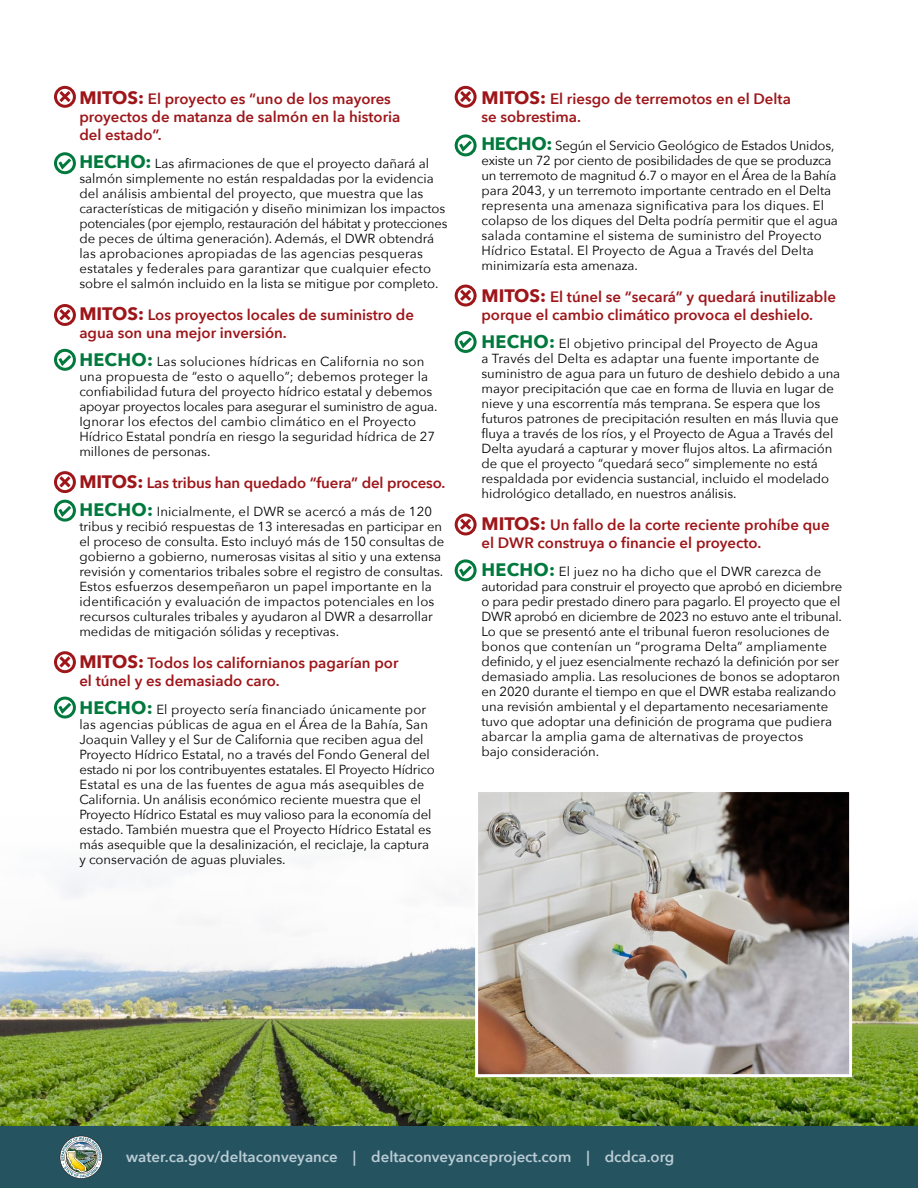
<style>
.page{position:relative;width:918px;height:1188px;background:#fff}
.page>*{position:absolute;margin:0;border:0;box-sizing:border-box;transform-origin:0 0}
.t1{font:600 15px/18px "Avenir Next";color:#9e161a}
.t2{font:600 15px "Avenir Next";color:#baccd5}
.facts_body{font:13.2px/15px "Avenir Next";color:#000}
.s1{font-weight:700;font-size:18px}
.s2{font-weight:700;font-size:18px;color:#00793d}
</style>
<div class="page">
<img style="left:0;top:870px;width:918px;height:256px">
<div style="left:54px;top:86px;width:22px;height:22px;border:3px solid #9e161a;border-radius:50%"></div>
<svg style="left:56px;top:88px;width:18px;height:17px"></svg>
<div style="left:455px;top:86px;width:22px;height:22px;border:3px solid #9e161a;border-radius:50%"></div>
<svg style="left:457px;top:88px;width:17px;height:17px"></svg>
<div style="left:455px;top:285px;width:22px;height:22px;border:3px solid #9e161a;border-radius:50%"></div>
<svg style="left:457px;top:287px;width:17px;height:17px"></svg>
<div style="left:455px;top:514px;width:22px;height:21px;border:3px solid #9e161a;border-radius:50%"></div>
<svg style="left:457px;top:515px;width:17px;height:18px"></svg>
<div style="left:54px;top:304px;width:22px;height:22px;border:3px solid #9e161a;border-radius:50%"></div>
<svg style="left:56px;top:306px;width:18px;height:17px"></svg>
<div style="left:54px;top:651px;width:22px;height:22px;border:3px solid #9e161a;border-radius:50%"></div>
<svg style="left:56px;top:653px;width:18px;height:18px"></svg>
<div style="left:54px;top:471px;width:22px;height:22px;border:3px solid #9e161a;border-radius:50%"></div>
<svg style="left:56px;top:473px;width:18px;height:18px"></svg>
<div style="left:54px;top:152px;width:22px;height:22px;border:3px solid #00793d;border-radius:50%"></div>
<svg style="left:56px;top:155px;width:18px;height:17px"></svg>
<div style="left:455px;top:134px;width:22px;height:22px;border:3px solid #00793d;border-radius:50%"></div>
<svg style="left:456px;top:137px;width:19px;height:17px"></svg>
<div style="left:455px;top:331px;width:22px;height:22px;border:3px solid #00793d;border-radius:50%"></div>
<svg style="left:456px;top:334px;width:19px;height:17px"></svg>
<div style="left:455px;top:559px;width:22px;height:22px;border:3px solid #00793d;border-radius:50%"></div>
<svg style="left:456px;top:562px;width:19px;height:17px"></svg>
<div style="left:54px;top:349px;width:22px;height:22px;border:3px solid #00793d;border-radius:50%"></div>
<svg style="left:56px;top:352px;width:18px;height:17px"></svg>
<div style="left:54px;top:697px;width:22px;height:22px;border:3px solid #00793d;border-radius:50%"></div>
<svg style="left:56px;top:700px;width:18px;height:16px"></svg>
<div style="left:54px;top:500px;width:22px;height:22px;border:3px solid #00793d;border-radius:50%"></div>
<svg style="left:56px;top:503px;width:18px;height:17px"></svg>
<img style="left:479px;top:793px;width:369px;height:280px">
<div style="left:475px;top:789px;width:377px;height:288px;border:3px solid #fff"></div>
<div style="left:0;top:1126px;width:918px;height:62px;background:#255360"></div>
<img style="left:60px;top:1136px;width:43px;height:43px">
<h2 class="t1" style="left:79px;top:89px;width:323px"><span class="s1">MITOS:</span> El proyecto es “uno de los mayores proyectos de matanza de salmón en la historia del estado”.</h2>
<p class="facts_body" style="left:79px;top:156px;width:370px"><span class="s2">HECHO:</span> Las afirmaciones de que el proyecto dañará al salmón simplemente no están respaldadas por la evidencia del análisis ambiental del proyecto, que muestra que las características de mitigación y diseño minimizan los impactos potenciales (por ejemplo, restauración del hábitat y protecciones de peces de última generación). Además, el DWR obtendrá las aprobaciones apropiadas de las agencias pesqueras estatales y federales para garantizar que cualquier efecto sobre el salmón incluido en la lista se mitigue por completo.</p>
<h2 class="t1" style="left:79px;top:305px;width:336px"><span class="s1">MITOS:</span> Los proyectos locales de suministro de agua son una mejor inversión.</h2>
<p class="facts_body" style="left:79px;top:354px;width:360px"><span class="s2">HECHO:</span> Las soluciones hídricas en California no son una propuesta de “esto o aquello”; debemos proteger la confiabilidad futura del proyecto hídrico estatal y debemos apoyar proyectos locales para asegurar el suministro de agua.<br>Ignorar los efectos del cambio climático en el Proyecto Hídrico Estatal pondría en riesgo la seguridad hídrica de 27 millones de personas.</p>
<h2 class="t1" style="left:79px;top:473px;width:368px"><span class="s1">MITOS:</span> Las tribus han quedado “fuera” del proceso.</h2>
<p class="facts_body" style="left:79px;top:504px;width:366px"><span class="s2">HECHO:</span> Inicialmente, el DWR se acercó a más de 120 tribus y recibió respuestas de 13 interesadas en participar en el proceso de consulta. Esto incluyó más de 150 consultas de gobierno a gobierno, numerosas visitas al sitio y una extensa revisión y comentarios tribales sobre el registro de consultas.<br>Estos esfuerzos desempeñaron un papel importante en la identificación y evaluación de impactos potenciales en los recursos culturales tribales y ayudaron al DWR a desarrollar medidas de mitigación sólidas y receptivas.</p>
<h2 class="t1" style="left:79px;top:653px;width:321px"><span class="s1">MITOS:</span> Todos los californianos pagarían por el túnel y es demasiado caro.</h2>
<p class="facts_body" style="left:79px;top:702px;width:357px"><span class="s2">HECHO:</span> El proyecto sería financiado únicamente por las agencias públicas de agua en el Área de la Bahía, San Joaquin Valley y el Sur de California que reciben agua del Proyecto Hídrico Estatal, no a través del Fondo General del estado ni por los contribuyentes estatales. El Proyecto Hídrico Estatal es una de las fuentes de agua más asequibles de California. Un análisis económico reciente muestra que el Proyecto Hídrico Estatal es muy valioso para la economía del estado. También muestra que el Proyecto Hídrico Estatal es más asequible que la desalinización, el reciclaje, la captura y conservación de aguas pluviales.</p>
<h2 class="t1" style="left:481px;top:89px;width:311px"><span class="s1">MITOS:</span> El riesgo de terremotos en el Delta se sobrestima.</h2>
<p class="facts_body" style="left:482px;top:138px;width:358px"><span class="s2">HECHO:</span> Según el Servicio Geológico de Estados Unidos, existe un 72 por ciento de posibilidades de que se produzca un terremoto de magnitud 6.7 o mayor en el Área de la Bahía para 2043, y un terremoto importante centrado en el Delta representa una amenaza significativa para los diques. El colapso de los diques del Delta podría permitir que el agua salada contamine el sistema de suministro del Proyecto Hídrico Estatal. El Proyecto de Agua a Través del Delta minimizaría esta amenaza.</p>
<h2 class="t1" style="left:481px;top:287px;width:356px"><span class="s1">MITOS:</span> El túnel se “secará” y quedará inutilizable porque el cambio climático provoca el deshielo.</h2>
<p class="facts_body" style="left:482px;top:336px;width:360px"><span class="s2">HECHO:</span> El objetivo principal del Proyecto de Agua<br>a Través del Delta es adaptar una fuente importante de suministro de agua para un futuro de deshielo debido a una mayor precipitación que cae en forma de lluvia en lugar de nieve y una escorrentía más temprana. Se espera que los futuros patrones de precipitación resulten en más lluvia que fluya a través de los ríos, y el Proyecto de Agua a Través del Delta ayudará a capturar y mover flujos altos. La afirmación de que el proyecto “quedará seco” simplemente no está respaldada por evidencia sustancial, incluido el modelado hidrológico detallado, en nuestros análisis.</p>
<h2 class="t1" style="left:481px;top:515px;width:350px"><span class="s1">MITOS:</span> Un fallo de la corte reciente prohíbe que el DWR construya o financie el proyecto.</h2>
<p class="facts_body" style="left:482px;top:564px;width:362px"><span class="s2">HECHO:</span> El juez no ha dicho que el DWR carezca de autoridad para construir el proyecto que aprobó en diciembre o para pedir prestado dinero para pagarlo. El proyecto que el DWR aprobó en diciembre de 2023 no estuvo ante el tribunal.<br>Lo que se presentó ante el tribunal fueron resoluciones de bonos que contenían un “programa Delta” ampliamente definido, y el juez esencialmente rechazó la definición por ser demasiado amplia. Las resoluciones de bonos se adoptaron en 2020 durante el tiempo en que el DWR estaba realizando una revisión ambiental y el departamento necesariamente tuvo que adoptar una definición de programa que pudiera abarcar la amplia gama de alternativas de proyectos<br>bajo consideración.</p>
<p class="t2" style="left:126px;top:1144px;width:550px">water.ca.gov/deltaconveyance | deltaconveyanceproject.com | dcdca.org</p>
</div>
